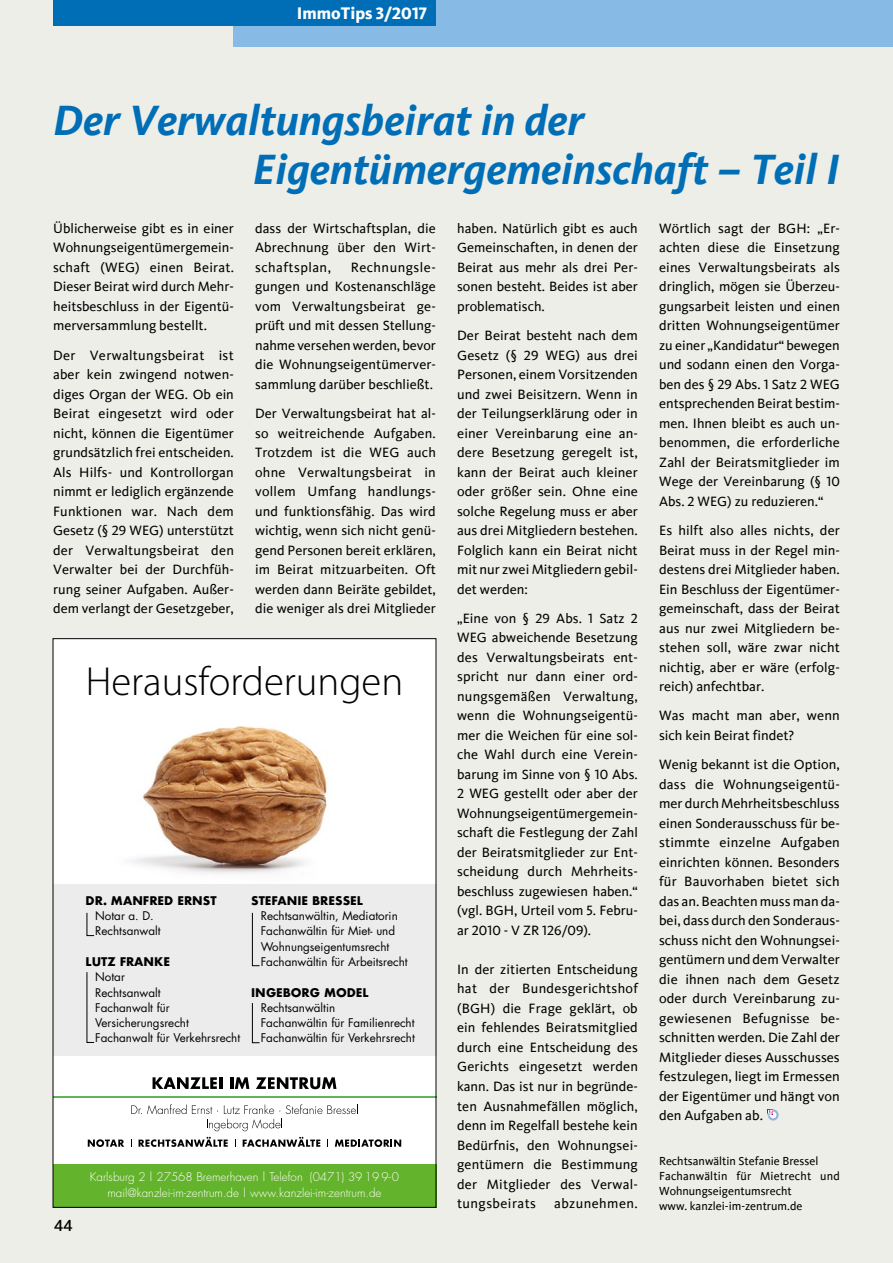
<style>
.page{position:relative;width:893px;height:1263px;background:#edeee8}
.page>*{position:absolute;margin:0;border:0;box-sizing:border-box;transform-origin:0 0}
.t1{font:italic 700 43.5px/48.8px "Kievit";color:#006eb7}
.t2{font:300 40.8px "Myriad Pro";color:#000}
.t3{font:800 17.25px "Kievit";color:#fff}
.t4{font:16.5px "Kievit Medium SC";color:#000}
.t5{font:13.8px/19.5px "Kievit Book Ziff";color:#000;text-align:justify}
.t6{font:13.8px "Kievit Book Ziff";letter-spacing:.03em;color:#000}
.t7{font:12px/15px "Kievit Book Ziff";color:#000}
.t8{font:11.7px/15.3px "Futura";color:#000}
.t9{font:300 11.7px/16px "Futura";color:#fff;text-align:center}
.t10{font:700 11.7px "Futura";color:#000}
.s1{font-family:"Kievit Extrabold SC";font-weight:400}
</style>
<div class="page">
<div style="left:234px;top:0;width:659px;height:47px;background:#87bbe6"></div>
<div style="left:53px;top:0;width:383px;height:26px;background:#006eb7"></div>
<svg style="left:767px;top:1109px;width:12px;height:11px"></svg>
<div style="left:53px;top:638px;width:383px;height:570px;background:#fff"></div>
<img style="left:131px;top:726px;width:196px;height:148px">
<div style="left:53px;top:1164px;width:383px;height:44px;background:#64b32c"></div>
<div style="left:53px;top:884px;width:383px;height:171px;background:#ececed"></div>
<svg style="left:86px;top:912px;width:9px;height:24px"></svg>
<svg style="left:252px;top:912px;width:8px;height:54px"></svg>
<svg style="left:252px;top:1003px;width:8px;height:40px"></svg>
<svg style="left:86px;top:972px;width:9px;height:71px"></svg>
<svg style="left:153px;top:1077px;width:69px;height:12px"></svg>
<svg style="left:230px;top:1077px;width:19px;height:12px"></svg>
<svg style="left:256px;top:1077px;width:80px;height:12px"></svg>
<hr style="left:53px;top:1096px;width:383px;height:1px;background:#60b55a">
<svg style="left:88px;top:1139px;width:36px;height:8px"></svg>
<svg style="left:139px;top:1137px;width:89px;height:10px"></svg>
<svg style="left:243px;top:1137px;width:77px;height:10px"></svg>
<svg style="left:335px;top:1139px;width:66px;height:8px"></svg>
<svg style="left:131px;top:1104px;width:227px;height:27px"></svg>
<p class="t3" style="left:297px;top:3px;width:132px">ImmoTips <span class="s1">3/2017</span></p>
<h1 class="t1" style="left:253px;top:96px;width:589px;text-indent:-200px">Der Verwaltungsbeirat in der<br>Eigentümergemeinschaft – Teil I</h1>
<p class="t5" style="left:53px;top:219px;width:182px">Üblicherweise gibt es in einer Wohnungseigentümergemein&shy;schaft (WEG) einen Beirat.<br>Dieser Beirat wird durch Mehr&shy;heitsbeschluss in der Eigentü&shy;merversammlung bestellt.</p>
<p class="t5" style="left:53px;top:345px;width:182px">Der Verwaltungsbeirat ist aber kein zwingend notwen&shy;diges Organ der WEG. Ob ein Beirat eingesetzt wird oder nicht, können die Eigentümer grundsätzlich frei entscheiden.<br>Als Hilfs- und Kontrollorgan nimmt er lediglich ergänzende Funktionen war. Nach dem Gesetz (§ 29 WEG) unterstützt der Verwaltungsbeirat den Verwalter bei der Durchfüh&shy;rung seiner Aufgaben. Außer&shy;dem verlangt der Gesetzgeber,</p>
<p class="t5" style="left:255px;top:219px;width:182px">dass der Wirtschaftsplan, die Abrechnung über den Wirt&shy;schaftsplan,</p>
<p class="t5" style="left:255px;top:258px;width:182px;text-indent:96px">Rechnungsle&shy;gungen und Kostenanschläge vom Verwaltungsbeirat ge&shy;prüft und mit dessen Stellung&shy;nahme versehen werden, bevor die Wohnungseigentümerver&shy;sammlung darüber beschließt.</p>
<p class="t5" style="left:255px;top:404px;width:182px">Der Verwaltungsbeirat hat al&shy;so weitreichende Aufgaben.<br>Trotzdem ist die WEG auch ohne Verwaltungsbeirat in vollem Umfang handlungs&shy;und funktionsfähig. Das wird wichtig, wenn sich nicht genü&shy;gend Personen bereit erklären, im Beirat mitzuarbeiten. Oft werden dann Beiräte gebildet, die weniger als drei Mitglieder</p>
<h2 class="t2" style="left:86px;top:656px;width:319px">Herausforderungen</h2>
<p class="t10" style="left:86px;top:892px;width:133px">DR. MANFRED ERNST</p>
<p class="t8" style="left:95px;top:908px;width:67px">Notar a. D.<br>Rechtsanwalt</p>
<p class="t10" style="left:86px;top:953px;width:86px">LUTZ FRANKE</p>
<p class="t8" style="left:95px;top:969px;width:146px">Notar<br>Rechtsanwalt<br>Fachanwalt für<br>Versicherungsrecht<br>Fachanwalt für Verkehrsrecht</p>
<p class="t10" style="left:251px;top:892px;width:113px">STEFANIE BRESSEL</p>
<p class="t8" style="left:261px;top:908px;width:148px">Rechtsanwältin, Mediatorin<br>Fachanwältin für Miet- und<br>Wohnungseigentumsrecht<br>Fachanwältin für Arbeitsrecht</p>
<p class="t10" style="left:251px;top:984px;width:119px">INGEBORG MODEL</p>
<p class="t8" style="left:261px;top:1000px;width:156px">Rechtsanwältin<br>Fachanwältin für Familienrecht<br>Fachanwältin für Verkehrsrecht</p>
<p class="t4" style="left:54px;top:1216px;width:20px">44</p>
<p class="t9" style="left:90px;top:1169px;width:311px">Karlsburg 2 | 27568 Bremerhaven | Telefon (0471) 39 19 9-0 mail@kanzlei-im-zentrum.de | www.kanzlei-im-zentrum.de</p>
<p class="t5" style="left:457px;top:219px;width:182px">haben. Natürlich gibt es auch Gemeinschaften, in denen der Beirat aus mehr als drei Per&shy;sonen besteht. Beides ist aber problematisch.</p>
<p class="t5" style="left:457px;top:326px;width:182px">Der Beirat besteht nach dem Gesetz (§ 29 WEG) aus drei Personen, einem Vorsitzenden und zwei Beisitzern. Wenn in der Teilungserklärung oder in einer Vereinbarung eine an&shy;dere Besetzung geregelt ist, kann der Beirat auch kleiner oder größer sein. Ohne eine solche Regelung muss er aber aus drei Mitgliedern bestehen.<br>Folglich kann ein Beirat nicht mit nur zwei Mitgliedern gebil&shy;det werden:</p>
<p class="t5" style="left:457px;top:609px;width:182px">„Eine von § 29 Abs. 1 Satz 2<br>WEG abweichende Besetzung des Verwaltungsbeirats ent&shy;spricht nur dann einer ord&shy;nungsgemäßen Verwaltung, wenn die Wohnungseigentü&shy;mer die Weichen für eine sol&shy;che Wahl durch eine Verein&shy;barung im Sinne von § 10 Abs.<br>2 WEG gestellt oder aber der Wohnungseigentümergemein&shy;schaft die Festlegung der Zahl der Beiratsmitglieder zur Ent&shy;scheidung durch Mehrheits&shy;beschluss zugewiesen haben.“ (vgl. BGH, Urteil vom 5. Febru&shy;ar 2010 - V ZR 126/09).</p>
<p class="t5" style="left:457px;top:960px;width:182px">In der zitierten Entscheidung hat der Bundesgerichtshof (BGH) die Frage geklärt, ob ein fehlendes Beiratsmitglied durch eine Entscheidung des Gerichts eingesetzt werden kann. Das ist nur in begründe&shy;ten Ausnahmefällen möglich, denn im Regelfall bestehe kein Bedürfnis, den Wohnungsei&shy;gentümern die Bestimmung der Mitglieder des Verwal&shy;tungsbeirats</p>
<p class="t6" style="left:554px;top:1195px;width:85px">abzunehmen.</p>
<p class="t5" style="left:659px;top:219px;width:182px">Wörtlich sagt der BGH: „Er&shy;achten diese die Einsetzung eines Verwaltungsbeirats als dringlich, mögen sie Überzeu&shy;gungsarbeit leisten und einen dritten Wohnungseigentümer zu einer „Kandidatur“ bewegen und sodann einen den Vorga&shy;ben des § 29 Abs. 1 Satz 2 WEG entsprechenden Beirat bestim&shy;men. Ihnen bleibt es auch un&shy;benommen, die erforderliche Zahl der Beiratsmitglieder im Wege der Vereinbarung (§ 10<br>Abs. 2 WEG) zu reduzieren.“</p>
<p class="t5" style="left:659px;top:521px;width:182px">Es hilft also alles nichts, der Beirat muss in der Regel min&shy;destens drei Mitglieder haben.<br>Ein Beschluss der Eigentümer&shy;gemeinschaft, dass der Beirat aus nur zwei Mitgliedern be&shy;stehen soll, wäre zwar nicht nichtig, aber er wäre (erfolg&shy;reich) anfechtbar.</p>
<p class="t5" style="left:659px;top:706px;width:182px">Was macht man aber, wenn sich kein Beirat findet?</p>
<p class="t5" style="left:659px;top:755px;width:182px">Wenig bekannt ist die Option, dass die Wohnungseigentü&shy;mer durch Mehrheitsbeschluss einen Sonderausschuss für be&shy;stimmte einzelne Aufgaben einrichten können. Besonders für Bauvorhaben bietet sich das an. Beachten muss man da&shy;bei, dass durch den Sonderaus&shy;schuss nicht den Wohnungsei&shy;gentümern und dem Verwalter die ihnen nach dem Gesetz oder durch Vereinbarung zu&shy;gewiesenen Befugnisse be&shy;schnitten werden. Die Zahl der Mitglieder dieses Ausschusses festzulegen, liegt im Ermessen der Eigentümer und hängt von den Aufgaben ab.</p>
<p class="t7" style="left:659px;top:1153px;width:182px">Rechtsanwältin Stefanie Bressel<br>Fachanwältin für Mietrecht und<br>Wohnungseigentumsrecht<br>www. kanzlei-im-zentrum.de</p>
</div>
